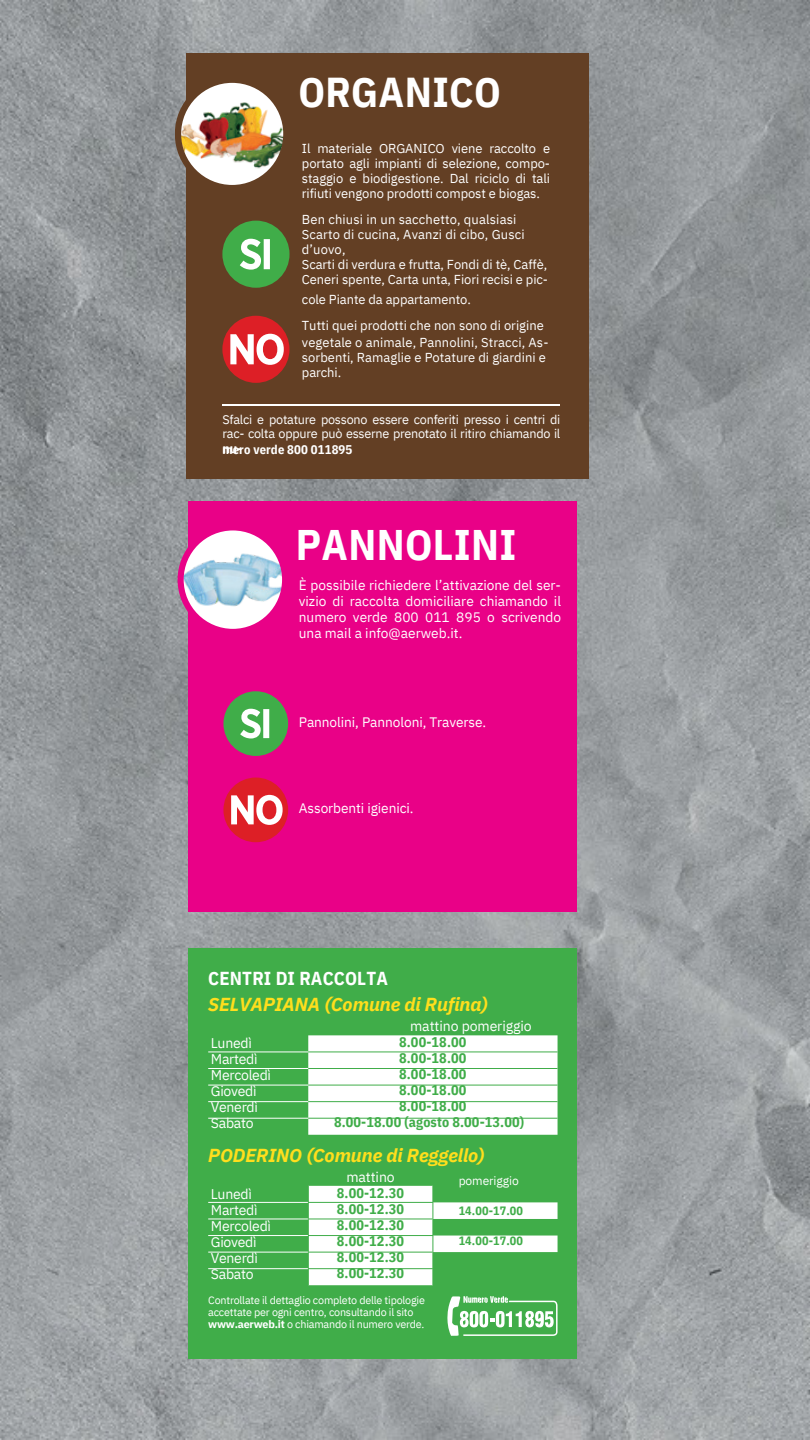
<style>
.page{position:relative;width:810px;height:1440px;background:#fff}
.page>*{position:absolute;margin:0;border:0;box-sizing:border-box;transform-origin:0 0}
.t1{font:700 42.7px "IBM Plex Sans Cond";letter-spacing:.01em;color:#fff}
.t2{font:700 41.7px "IBM Plex Sans Cond";letter-spacing:.01em;color:#fff}
.t3{font:italic 700 18.7px "IBM Plex Sans";letter-spacing:-.005em;color:#ffde1d}
.t4{font:700 18.7px "IBM Plex Sans Cond";letter-spacing:.01em;color:#fff}
.t5{font:700 14.1px/16px "IBM Plex Sans Cond";letter-spacing:.01em;color:#40ad49;text-align:justify}
.t6{font:14.1px/16px "IBM Plex Sans";letter-spacing:-.02em;color:#fff}
.t7{font:13.7px/16px "IBM Plex Sans";color:#fff;text-align:justify}
.t8{font:13px/15px "IBM Plex Sans";color:#fff;text-align:justify}
.t9{font:12.6px/14.2px "IBM Plex Sans";letter-spacing:-.02em;color:#fff;text-align:justify}
.t10{font:700 12.6px "IBM Plex Sans Cond";letter-spacing:.01em;color:#fff}
.t11{font:700 12.1px "IBM Plex Sans Cond";letter-spacing:.01em;color:#40ad49}
.t12{font:12.1px "IBM Plex Sans";letter-spacing:-.005em;color:#fff}
.t13{font:10.8px/12px "IBM Plex Sans";letter-spacing:-.02em;color:#fff}
.s1{font-weight:700}
</style>
<div class="page">
<img style="left:0;top:0;width:810px;height:1440px">
<div style="left:188px;top:502px;width:389px;height:410px;background:#e90187"></div>
<svg style="left:178px;top:524px;width:105px;height:111px"></svg>
<div style="left:223px;top:778px;width:65px;height:64px;background:#dd1f26;border-radius:50%"></div>
<svg style="left:231px;top:795px;width:52px;height:30px"></svg>
<div style="left:223px;top:691px;width:65px;height:65px;background:#40ad49;border-radius:50%"></div>
<svg style="left:240px;top:709px;width:29px;height:30px"></svg>
<div style="left:186px;top:53px;width:403px;height:425px;background:#633f24"></div>
<img style="left:175px;top:77px;width:109px;height:114px">
<hr style="left:222px;top:405px;width:338px;height:1px;background:#fff">
<div style="left:222px;top:316px;width:68px;height:67px;background:#dd1f26;border-radius:50%"></div>
<svg style="left:230px;top:334px;width:54px;height:31px"></svg>
<div style="left:222px;top:221px;width:68px;height:67px;background:#40ad49;border-radius:50%"></div>
<svg style="left:240px;top:239px;width:30px;height:31px"></svg>
<div style="left:188px;top:949px;width:389px;height:410px;background:#40ad49"></div>
<svg style="left:308px;top:1035px;width:250px;height:100px"></svg>
<hr style="left:208px;top:1052px;width:100px;height:1px;background:#fff">
<hr style="left:208px;top:1068px;width:100px;height:1px;background:#fff">
<hr style="left:208px;top:1085px;width:100px;height:1px;background:#fff">
<hr style="left:208px;top:1101px;width:100px;height:1px;background:#fff">
<hr style="left:208px;top:1118px;width:100px;height:1px;background:#fff">
<hr style="left:308px;top:1052px;width:125px;height:1px;background:#40ad49">
<hr style="left:433px;top:1052px;width:125px;height:1px;background:#40ad49">
<hr style="left:308px;top:1068px;width:125px;height:1px;background:#40ad49">
<hr style="left:433px;top:1068px;width:125px;height:1px;background:#40ad49">
<hr style="left:308px;top:1085px;width:125px;height:1px;background:#40ad49">
<hr style="left:433px;top:1085px;width:125px;height:1px;background:#40ad49">
<hr style="left:308px;top:1101px;width:125px;height:1px;background:#40ad49">
<hr style="left:433px;top:1101px;width:125px;height:1px;background:#40ad49">
<hr style="left:308px;top:1118px;width:125px;height:1px;background:#40ad49">
<hr style="left:433px;top:1118px;width:125px;height:1px;background:#40ad49">
<svg style="left:308px;top:1186px;width:250px;height:99px"></svg>
<hr style="left:208px;top:1202px;width:100px;height:1px;background:#fff">
<hr style="left:208px;top:1219px;width:100px;height:1px;background:#fff">
<hr style="left:208px;top:1235px;width:100px;height:1px;background:#fff">
<hr style="left:208px;top:1252px;width:100px;height:1px;background:#fff">
<hr style="left:208px;top:1268px;width:100px;height:1px;background:#fff">
<svg style="left:447px;top:1296px;width:111px;height:40px"></svg>
<p class="t2" style="left:298px;top:64px;width:204px">ORGANICO</p>
<p class="t8" style="left:302px;top:141px;width:250px">Il materiale ORGANICO viene raccolto e portato agli impianti di selezione, compo&shy;staggio e biodigestione. Dal riciclo di tali rifiuti vengono prodotti compost e biogas.</p>
<p class="t8" style="left:302px;top:212px;width:224px;text-align:left">Ben chiusi in un sacchetto, qualsiasi<br>Scarto di cucina, Avanzi di cibo, Gusci d’uovo,</p>
<p class="t8" style="left:302px;top:257px;width:247px">Scarti di verdura e frutta, Fondi di tè, Caffè,</p>
<p class="t8" style="left:302px;top:272px;width:248px">Ceneri spente, Carta unta, Fiori recisi e pic-</p>
<p class="t8" style="left:302px;top:292px;width:171px">cole Piante da appartamento.</p>
<p class="t8" style="left:302px;top:318px;width:243px">Tutti quei prodotti che non sono di origine</p>
<p class="t8" style="left:302px;top:335px;width:248px">vegetale o animale, Pannolini, Stracci, As-</p>
<p class="t8" style="left:302px;top:350px;width:246px">sorbenti, Ramaglie e Potature di giardini e</p>
<p class="t8" style="left:302px;top:365px;width:41px">parchi.</p>
<p class="t9" style="left:222px;top:412px;width:339px">Sfalci e potature possono essere conferiti presso i centri di rac- colta oppure può esserne prenotato il ritiro chiamando il <span class="s1">nu-</span></p>
<p class="t10" style="left:222px;top:442px;width:131px">mero verde 800 011895</p>
<p class="t1" style="left:296px;top:516px;width:222px">PANNOLINI</p>
<p class="t7" style="left:299px;top:576px;width:264px">È possibile richiedere l’attivazione del ser&shy;vizio di raccolta domiciliare chiamando il numero verde 800 011 895 o scrivendo una mail a info@aerweb.it.</p>
<p class="t7" style="left:299px;top:714px;width:189px">Pannolini, Pannoloni, Traverse.</p>
<p class="t7" style="left:299px;top:800px;width:116px">Assorbenti igienici.</p>
<p class="t4" style="left:208px;top:966px;width:181px">CENTRI DI RACCOLTA</p>
<p class="t3" style="left:208px;top:992px;width:281px">SELVAPIANA (Comune di Rufina)</p>
<p class="t6" style="left:211px;top:1035px;width:62px">Lunedì<br>Martedì<br>Mercoledì<br>Giovedì<br>Venerdì<br>Sabato</p>
<p class="t6" style="left:410px;top:1018px;width:123px">mattino pomeriggio</p>
<p class="t5" style="left:399px;top:1034px;width:69px">8.00-18.00</p>
<p class="t5" style="left:399px;top:1050px;width:69px">8.00-18.00</p>
<p class="t5" style="left:399px;top:1066px;width:69px">8.00-18.00</p>
<p class="t5" style="left:399px;top:1082px;width:69px">8.00-18.00</p>
<p class="t5" style="left:399px;top:1098px;width:69px">8.00-18.00</p>
<p class="t5" style="left:334px;top:1114px;width:192px">8.00-18.00 (agosto 8.00-13.00)</p>
<p class="t3" style="left:208px;top:1143px;width:278px">PODERINO (Comune di Reggello)</p>
<p class="t6" style="left:346px;top:1168px;width:50px">mattino</p>
<p class="t5" style="left:337px;top:1184px;width:69px">8.00-12.30<br>8.00-12.30<br>8.00-12.30<br>8.00-12.30<br>8.00-12.30<br>8.00-12.30</p>
<p class="t12" style="left:459px;top:1173px;width:62px">pomeriggio</p>
<p class="t11" style="left:459px;top:1203px;width:66px">14.00-17.00</p>
<p class="t11" style="left:459px;top:1233px;width:66px">14.00-17.00</p>
<p class="t6" style="left:211px;top:1185px;width:62px">Lunedì<br>Martedì<br>Mercoledì<br>Giovedì<br>Venerdì<br>Sabato</p>
<p class="t13" style="left:208px;top:1294px;width:218px">Controllate il dettaglio completo delle tipologie accettate per ogni centro, consultando il sito <span class="s1">www.aerweb.it</span> o chiamando il numero verde.</p>
</div>
